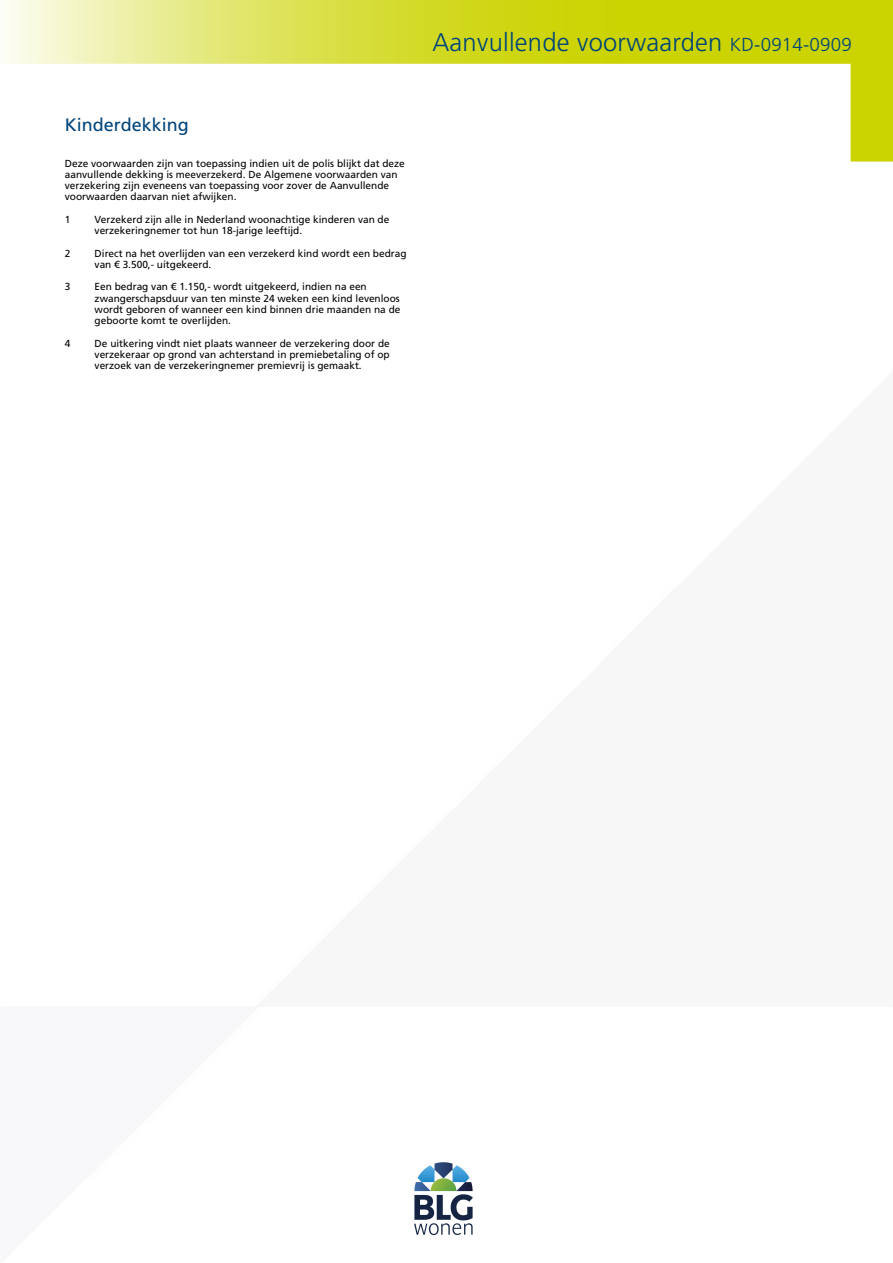
<style>
.page{position:relative;width:893px;height:1263px;background:#fff}
.page>*{position:absolute;margin:0;border:0;box-sizing:border-box;transform-origin:0 0}
.t1{font:300 25.5px "Frutiger LT Std";letter-spacing:.01em;color:#00447a}
.t2{font:18px "Frutiger LT Std";color:#00447a}
.t3{font:10.2px/11.2px "Frutiger LT Std";color:#000}
.s1{font-size:18.75px}
</style>
<div class="page">
<svg style="left:6px;top:0;width:887px;height:162px"></svg>
<img style="left:414px;top:1162px;width:59px;height:73px">
<h2 class="t2" style="left:65px;top:114px;width:126px">Kinderdekking</h2>
<p class="t3" style="left:65px;top:157px;width:342px">Deze voorwaarden zijn van toepassing indien uit de polis blijkt dat deze aanvullende dekking is meeverzekerd. De Algemene voorwaarden van verzekering zijn eveneens van toepassing voor zover de Aanvullende voorwaarden daarvan niet afwijken.</p>
<p class="t3" style="left:65px;top:214px;width:7px">1</p>
<p class="t3" style="left:95px;top:214px;width:296px">Verzekerd zijn alle in Nederland woonachtige kinderen van de verzekeringnemer tot hun 18-jarige leeftijd.</p>
<p class="t3" style="left:65px;top:247px;width:7px">2</p>
<p class="t3" style="left:95px;top:247px;width:314px">Direct na het overlijden van een verzekerd kind wordt een bedrag van € 3.500,- uitgekeerd.</p>
<p class="t3" style="left:65px;top:281px;width:7px">3</p>
<p class="t3" style="left:95px;top:281px;width:307px">Een bedrag van € 1.150,- wordt uitgekeerd, indien na een zwangerschapsduur van ten minste 24 weken een kind levenloos wordt geboren of wanneer een kind binnen drie maanden na de geboorte komt te overlijden.</p>
<p class="t3" style="left:65px;top:337px;width:7px">4</p>
<p class="t3" style="left:95px;top:337px;width:297px;text-align:justify">De uitkering vindt niet plaats wanneer de verzekering door de verzekeraar op grond van achterstand in premiebetaling of op verzoek van de verzekeringnemer premievrij is gemaakt.</p>
<h1 class="t1" style="left:432px;top:27px;width:421px">Aanvullende voorwaarden <span class="s1">KD-0914-0909</span></h1>
</div>
